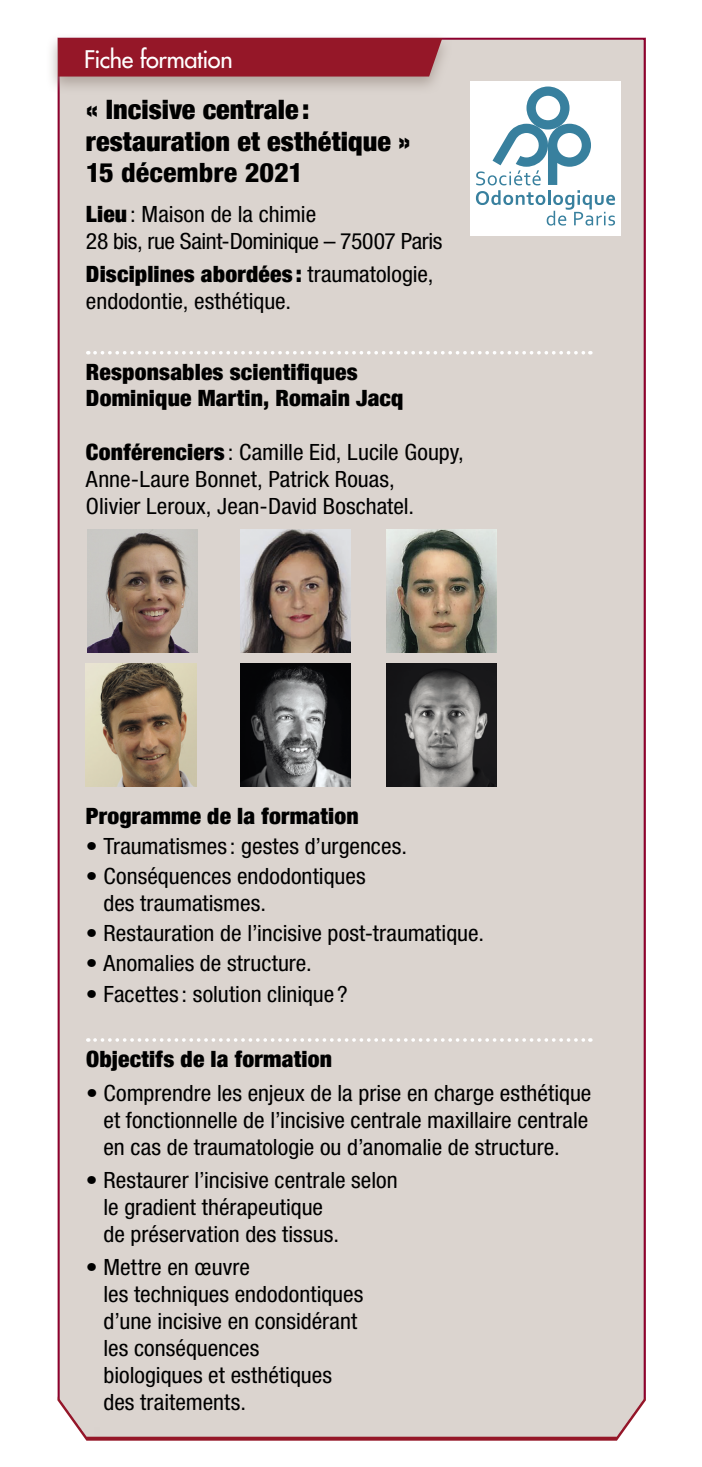
<style>
.page{position:relative;width:702px;height:1467px;background:#fff}
.page>*{position:absolute;margin:0;border:0;box-sizing:border-box;transform-origin:0 0}
.t1{font:900 condensed 26.78px/31.5px "Helvetica Neue";letter-spacing:.005em;color:#000;scale:1.05 1}
.t2{font:800 condensed 26.78px "Helvetica Neue LT Std";color:#000;scale:1.05 1}
.t3{font:500 23.62px "Futura Std";letter-spacing:-.015em;color:#fff}
.t4{font:condensed 22.5px/27px "Helvetica Neue LT Std";color:#000;scale:1.05 1}
.t5{font:900 condensed 22.5px/25.9px "Helvetica Neue";letter-spacing:.01em;color:#000;scale:1.05 1}
.s1{font-family:"Helvetica Neue";font-weight:900}
.s2{font-family:"Helvetica Neue LT Std";font-weight:400}
</style>
<div class="page">
<div style="left:57px;top:37px;width:589px;height:1404px;background:#dbd4cf"></div>
<div style="left:46px;top:33px;width:407px;height:62px;background:#a2968e;opacity:.75"></div>
<div style="left:58px;top:38px;width:384px;height:39px;background:#951728"></div>
<svg style="left:95px;top:351px;width:496px;height:4px"></svg>
<svg style="left:95px;top:1038px;width:496px;height:4px"></svg>
<img style="left:88px;top:529px;width:110px;height:124px">
<img style="left:386px;top:529px;width:110px;height:124px">
<img style="left:241px;top:663px;width:110px;height:124px">
<img style="left:240px;top:529px;width:110px;height:124px">
<img style="left:86px;top:663px;width:110px;height:124px">
<img style="left:386px;top:663px;width:110px;height:124px">
<div style="left:470px;top:81px;width:151px;height:155px;background:#fff"></div>
<svg style="left:476px;top:87px;width:139px;height:139px"></svg>
<p class="t3" style="left:84px;top:44px;width:150px">Fiche formation</p>
<p class="t1" style="left:86px;top:92px;width:311px">« Incisive centrale : restauration et esthétique »</p>
<p class="t2" style="left:86px;top:156px;width:208px">15 décembre 2021</p>
<p class="t4" style="left:86px;top:200px;width:341px"><span class="s1">Lieu</span>: Maison de la chimie<br>28 bis, rue Saint-Dominique – 75007 Paris</p>
<p class="t5" style="left:86px;top:260px;width:332px">Disciplines abordées : <span class="s2">traumatologie,</span></p>
<p class="t4" style="left:86px;top:288px;width:197px">endodontie, esthétique.</p>
<p class="t5" style="left:86px;top:358px;width:304px">Responsables scientifiques<br>Dominique Martin, Romain Jacq</p>
<p class="t4" style="left:86px;top:438px;width:361px"><span class="s1">Conférenciers</span> : Camille Eid, Lucile Goupy,<br>Anne-Laure Bonnet, Patrick Rouas,<br>Olivier Leroux, Jean-David Boschatel.</p>
<p class="t5" style="left:86px;top:801px;width:261px">Programme de la formation</p>
<p class="t4" style="left:86px;top:832px;width:307px">• Traumatismes : gestes d’urgences.</p>
<p class="t4" style="left:103px;top:862px;width:251px;text-indent:-17px">• Conséquences endodontiques des traumatismes.</p>
<p class="t4" style="left:86px;top:920px;width:380px">• Restauration de l’incisive post-traumatique.</p>
<p class="t4" style="left:86px;top:950px;width:217px">• Anomalies de structure.</p>
<p class="t4" style="left:86px;top:980px;width:251px">• Facettes : solution clinique ?</p>
<p class="t5" style="left:86px;top:1045px;width:236px">Objectifs de la formation</p>
<p class="t4" style="left:103px;top:1079px;width:466px;text-indent:-17px">• Comprendre les enjeux de la prise en charge esthétique et fonctionnelle de l’incisive centrale maxillaire centrale en cas de traumatologie ou d’anomalie de structure.</p>
<p class="t4" style="left:103px;top:1166px;width:282px;text-indent:-17px">• Restaurer l’incisive centrale selon le gradient thérapeutique<br>de préservation des tissus.</p>
<p class="t4" style="left:103px;top:1254px;width:249px;text-indent:-17px">• Mettre en œuvre<br>les techniques endodontiques d’une incisive en considérant les conséquences biologiques et esthétiques des traitements.</p>
</div>
